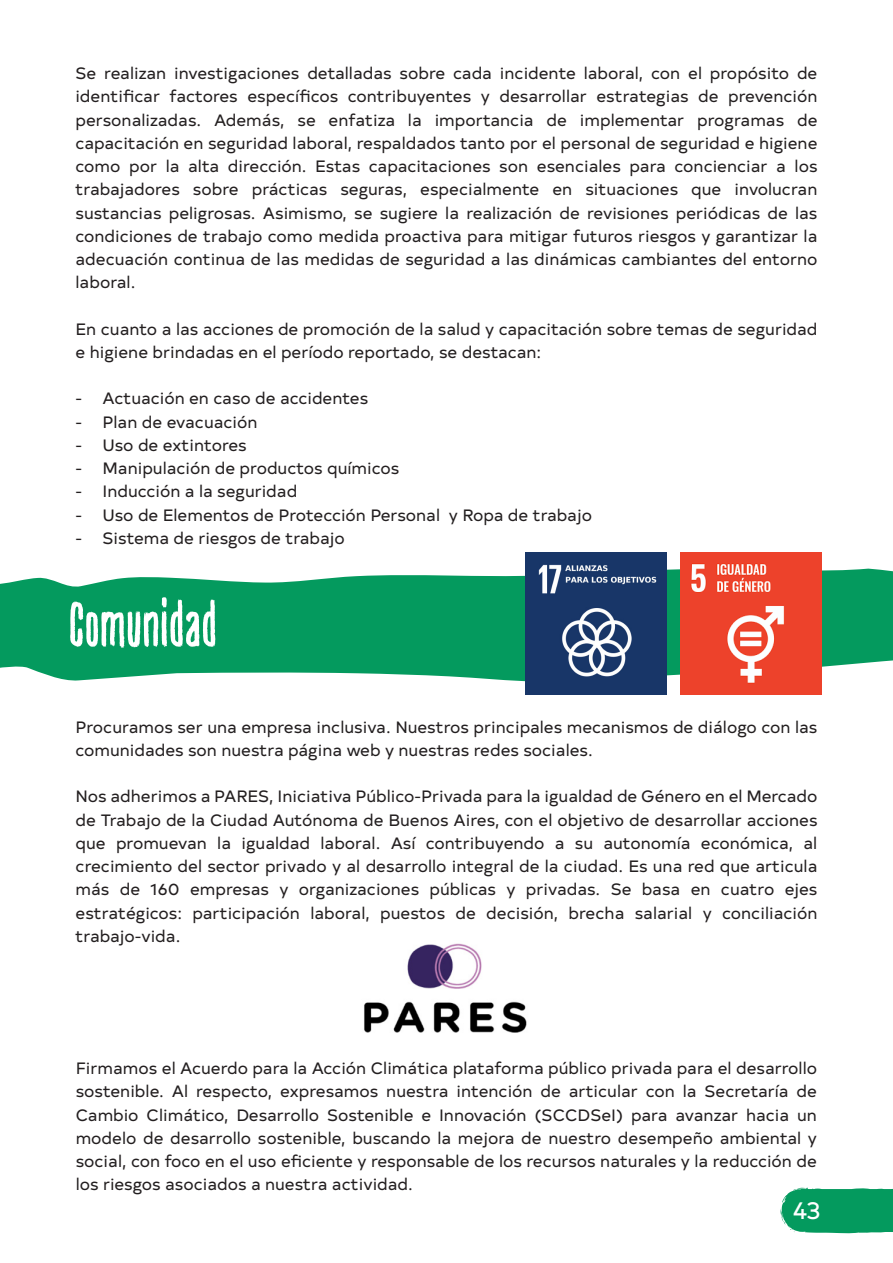
<style>
.page{position:relative;width:893px;height:1263px;background:#fff}
.page>*{position:absolute;margin:0;border:0;box-sizing:border-box;transform-origin:0 0}
.t1{font:500 60px "Pura Font";letter-spacing:.025em;color:#fff}
.t2{font:24.45px "Typold";color:#fff}
.t3{font:16.5px/23.2px "Typold";color:#231f20;text-align:justify}
</style>
<div class="page">
<svg style="left:780px;top:1188px;width:112px;height:46px;background:#1da46e"></svg>
<svg style="left:0;top:568px;width:892px;height:114px;fill:#049a5e"></svg>
<img style="left:680px;top:553px;width:141px;height:141px">
<img style="left:525px;top:553px;width:141px;height:141px">
<img style="left:364px;top:943px;width:163px;height:90px">
<p class="t3" style="left:75px;top:60px;width:743px">Se realizan investigaciones detalladas sobre cada incidente laboral, con el propósito de identificar factores específicos contribuyentes y desarrollar estrategias de prevención personalizadas. Además, se enfatiza la importancia de implementar programas de capacitación en seguridad laboral, respaldados tanto por el personal de seguridad e higiene como por la alta dirección. Estas capacitaciones son esenciales para concienciar a los trabajadores sobre prácticas seguras, especialmente en situaciones que involucran sustancias peligrosas. Asimismo, se sugiere la realización de revisiones periódicas de las condiciones de trabajo como medida proactiva para mitigar futuros riesgos y garantizar la adecuación continua de las medidas de seguridad a las dinámicas cambiantes del entorno laboral.</p>
<p class="t3" style="left:75px;top:316px;width:743px">En cuanto a las acciones de promoción de la salud y capacitación sobre temas de seguridad e higiene brindadas en el período reportado, se destacan:</p>
<p class="t3" style="left:75px;top:386px;width:294px">- Actuación en caso de accidentes</p>
<p class="t3" style="left:75px;top:409px;width:183px">- Plan de evacuación</p>
<p class="t3" style="left:75px;top:432px;width:173px">- Uso de extintores</p>
<p class="t3" style="left:75px;top:455px;width:325px">- Manipulación de productos químicos</p>
<p class="t3" style="left:75px;top:479px;width:223px">- Inducción a la seguridad</p>
<p class="t3" style="left:75px;top:502px;width:518px">- Uso de Elementos de Protección Personal y Ropa de trabajo</p>
<p class="t3" style="left:75px;top:525px;width:271px">- Sistema de riesgos de trabajo</p>
<h1 class="t1" style="left:70px;top:587px;width:149px">Comunidad</h1>
<p class="t3" style="left:75px;top:714px;width:743px">Procuramos ser una empresa inclusiva. Nuestros principales mecanismos de diálogo con las comunidades son nuestra página web y nuestras redes sociales.</p>
<p class="t3" style="left:75px;top:784px;width:743px">Nos adherimos a PARES, Iniciativa Público-Privada para la igualdad de Género en el Mercado de Trabajo de la Ciudad Autónoma de Buenos Aires, con el objetivo de desarrollar acciones que promuevan la igualdad laboral. Así contribuyendo a su autonomía económica, al crecimiento del sector privado y al desarrollo integral de la ciudad. Es una red que articula más de 160 empresas y organizaciones públicas y privadas. Se basa en cuatro ejes estratégicos: participación laboral, puestos de decisión, brecha salarial y conciliación trabajo-vida.</p>
<p class="t3" style="left:76px;top:1055px;width:743px">Firmamos el Acuerdo para la Acción Climática plataforma público privada para el desarrollo sostenible. Al respecto, expresamos nuestra intención de articular con la Secretaría de Cambio Climático, Desarrollo Sostenible e Innovación (SCCDSeI) para avanzar hacia un modelo de desarrollo sostenible, buscando la mejora de nuestro desempeño ambiental y social, con foco en el uso eficiente y responsable de los recursos naturales y la reducción de los riesgos asociados a nuestra actividad.</p>
<h2 class="t2" style="left:793px;top:1191px;width:29px">43</h2>
</div>
